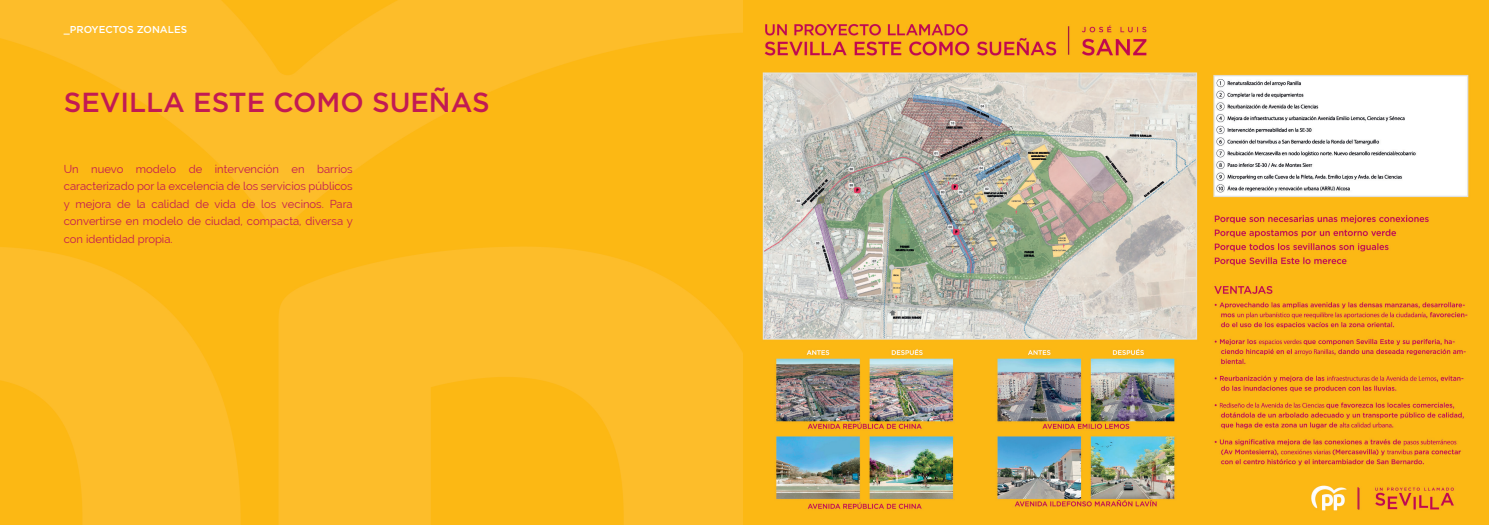
<style>
.page{position:relative;width:1489px;height:525px;background:#fff}
.page>*{position:absolute;margin:0;border:0;box-sizing:border-box;transform-origin:0 0}
.t1{font:500 27.5px "Gotham";color:#c21a53}
.t2{font:11.25px/17.5px "Raleway";color:#c21a53;text-align:justify}
.t3{font:500 10px "Gotham";color:#fff}
</style>
<div class="page">
<img style="left:0;top:0;width:744px;height:524px">
<img style="left:744px;top:0;width:744px;height:524px">
<svg style="left:1357px;top:487px;width:1px;height:22px"></svg>
<p class="t3" style="left:64px;top:23px;width:125px">_PROYECTOS ZONALES</p>
<h1 class="t1" style="left:64px;top:84px;width:427px">SEVILLA ESTE COMO SUEÑAS</h1>
<p class="t2" style="left:64px;top:160px;width:291px">Un nuevo modelo de intervención en barrios caracterizado por la excelencia de los servicios públicos y mejora de la calidad de vida de los vecinos. Para convertirse en modelo de ciudad, compacta, diversa y con identidad propia.</p>
</div>
